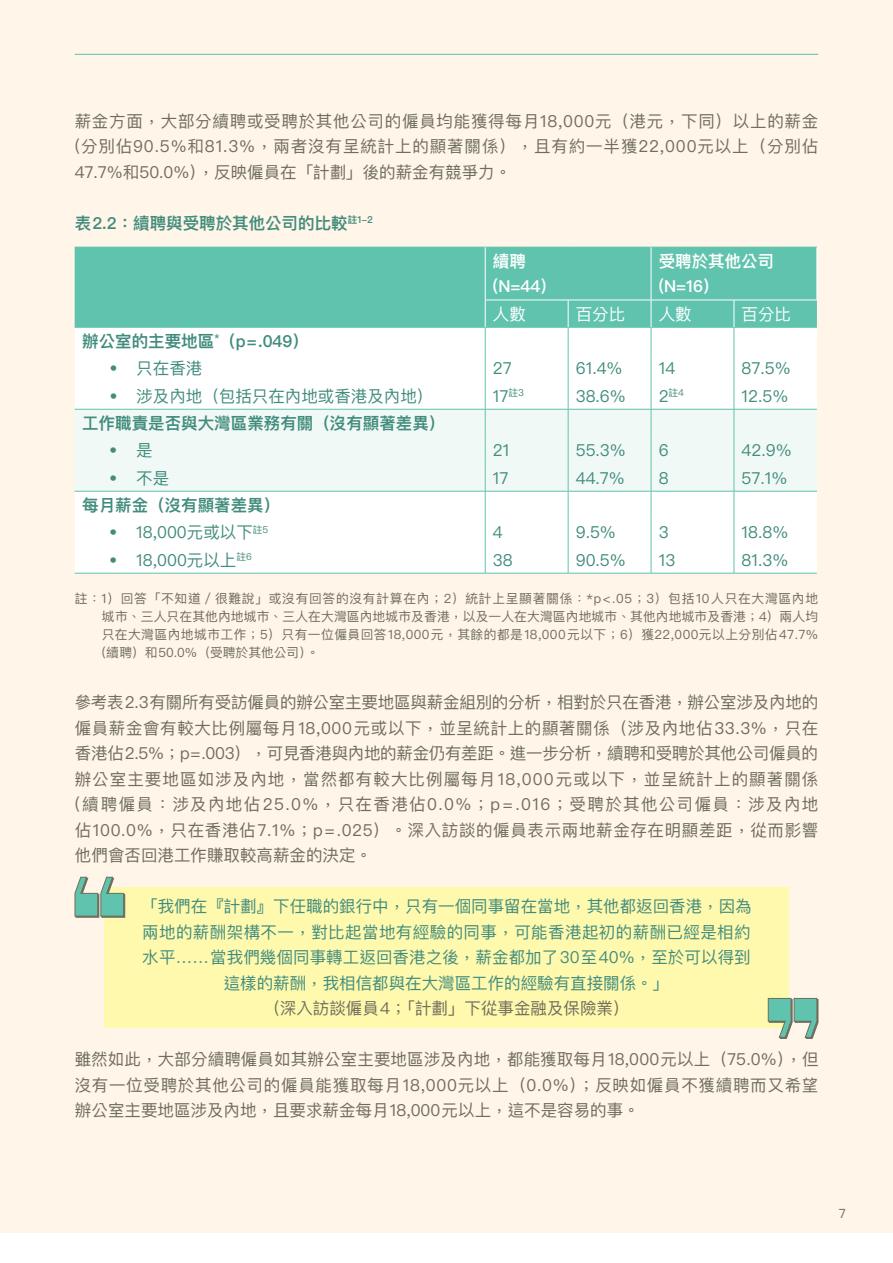
<style>
.page{position:relative;width:893px;height:1263px;background:#fff5e8}
.page>*{position:absolute;margin:0;border:0;box-sizing:border-box;transform-origin:0 0}
.t1{font:16.5px/25.5px "Ping Fang TC";color:#6e6d5e;text-align:justify}
.t2{font:16.5px/25.5px "Ping Fang TC";color:#418c7d;text-align:center}
.t3{font:600 16.5px "Ping Fang TC";color:#418c7d}
.t4{font:600 16.5px/25.5px "Ping Fang TC";color:#fff}
.t5{font:16.5px "Ping Fang TC";color:#fff}
.t6{font:12.75px/18px "Ping Fang TC";letter-spacing:.035em;color:#6e6d5e;text-align:justify}
.t7{font:9.6px "Ping Fang TC";color:#418c7d}
.s1{font-size:16.5px}
</style>
<div class="page">
<div style="left:0;top:1233px;width:893px;height:30px;background:#fff"></div>
<hr style="left:75px;top:54px;width:743px;height:1px;background:#60c3ad">
<div style="left:104px;top:888px;width:684px;height:114px;background:#fff9ae"></div>
<div style="left:104px;top:990px;width:684px;height:37px;background:#fff9ae"></div>
<div style="left:75px;top:248px;width:742px;height:79px;background:#60c3ad"></div>
<div style="left:75px;top:328px;width:742px;height:245px;background:#fff"></div>
<div style="left:75px;top:410px;width:742px;height:81px;background:#f1f9f6"></div>
<hr style="left:75px;top:327px;width:410px;height:1px;background:#60c3ad">
<hr style="left:485px;top:327px;width:83px;height:1px;background:#60c3ad">
<hr style="left:568px;top:327px;width:83px;height:1px;background:#60c3ad">
<hr style="left:651px;top:327px;width:83px;height:1px;background:#60c3ad">
<hr style="left:734px;top:327px;width:83px;height:1px;background:#60c3ad">
<hr style="left:75px;top:409px;width:410px;height:1px;background:#60c3ad">
<hr style="left:485px;top:409px;width:83px;height:1px;background:#60c3ad">
<hr style="left:568px;top:409px;width:83px;height:1px;background:#60c3ad">
<hr style="left:651px;top:409px;width:83px;height:1px;background:#60c3ad">
<hr style="left:734px;top:409px;width:83px;height:1px;background:#60c3ad">
<hr style="left:75px;top:491px;width:410px;height:1px;background:#60c3ad">
<hr style="left:485px;top:491px;width:83px;height:1px;background:#60c3ad">
<hr style="left:568px;top:491px;width:83px;height:1px;background:#60c3ad">
<hr style="left:651px;top:491px;width:83px;height:1px;background:#60c3ad">
<hr style="left:734px;top:491px;width:83px;height:1px;background:#60c3ad">
<hr style="left:75px;top:247px;width:410px;height:1px;background:#60c3ad">
<hr style="left:485px;top:247px;width:83px;height:1px;background:#60c3ad">
<hr style="left:568px;top:247px;width:83px;height:1px;background:#60c3ad">
<hr style="left:651px;top:247px;width:83px;height:1px;background:#60c3ad">
<hr style="left:734px;top:247px;width:83px;height:1px;background:#60c3ad">
<hr style="left:75px;top:573px;width:410px;height:1px;background:#60c3ad">
<hr style="left:485px;top:573px;width:83px;height:1px;background:#60c3ad">
<hr style="left:568px;top:573px;width:83px;height:1px;background:#60c3ad">
<hr style="left:651px;top:573px;width:83px;height:1px;background:#60c3ad">
<hr style="left:734px;top:573px;width:83px;height:1px;background:#60c3ad">
<hr style="left:651px;top:247px;width:1px;height:53px;background:#fff">
<svg style="left:485px;top:301px;width:1px;height:272px"></svg>
<svg style="left:568px;top:301px;width:1px;height:272px"></svg>
<hr style="left:485px;top:247px;width:1px;height:53px;background:#fff">
<hr style="left:817px;top:247px;width:1px;height:53px;background:#fff">
<hr style="left:485px;top:300px;width:83px;height:1px;background:#fff">
<hr style="left:568px;top:300px;width:83px;height:1px;background:#fff">
<hr style="left:651px;top:300px;width:83px;height:1px;background:#fff">
<hr style="left:734px;top:300px;width:83px;height:1px;background:#fff">
<svg style="left:651px;top:300px;width:1px;height:273px"></svg>
<svg style="left:734px;top:300px;width:1px;height:273px"></svg>
<svg style="left:74px;top:876px;width:51px;height:42px"></svg>
<svg style="left:768px;top:998px;width:51px;height:41px"></svg>
<p class="t1" style="left:75px;top:108px;width:745px">薪金方面，大部分續聘或受聘於其他公司的僱員均能獲得每月18,000元（港元，下同）以上的薪金(分別佔90.5%和81.3%，兩者沒有呈統計上的顯著關係），且有約一半獲22,000元以上（分別佔47.7%和50.0%），反映僱員在「計劃」後的薪金有競爭力。</p>
<p class="t3" style="left:75px;top:213px;width:300px">表2.2：續聘與受聘於其他公司的比較<sup>註1-2</sup></p>
<p class="t4" style="left:493px;top:248px;width:65px">續聘(N=44）</p>
<p class="t4" style="left:659px;top:248px;width:117px">受聘於其他公司(N=16）</p>
<p class="t5" style="left:493px;top:304px;width:34px">人數</p>
<p class="t5" style="left:576px;top:304px;width:51px">百分比</p>
<p class="t5" style="left:659px;top:304px;width:34px">人數</p>
<p class="t5" style="left:742px;top:304px;width:51px">百分比</p>
<p class="t3" style="left:82px;top:331px;width:228px">辦公室的主要地區<sup>*</sup>（p=.049）</p>
<p class="t2" style="left:109px;top:355px;width:94px">• 只在香港</p>
<p class="t2" style="left:493px;top:355px;width:20px">27</p>
<p class="t2" style="left:576px;top:355px;width:48px">61.4%</p>
<p class="t2" style="left:659px;top:355px;width:18px">14</p>
<p class="t2" style="left:742px;top:355px;width:51px">87.5%</p>
<p class="t2" style="left:109px;top:383px;width:325px">• 涉及內地（包括只在內地或香港及內地）</p>
<p class="t2" style="left:493px;top:383px;width:33px">17<sup>註3</sup></p>
<p class="t2" style="left:576px;top:383px;width:52px">38.6%</p>
<p class="t7" style="left:659px;top:387px;width:27px"><span class="s1">2</span>註4</p>
<p class="t2" style="left:742px;top:383px;width:48px">12.5%</p>
<p class="t3" style="left:82px;top:413px;width:364px">工作職責是否與大灣區業務有關（沒有顯著差異）</p>
<p class="t2" style="left:109px;top:437px;width:45px">• 是</p>
<p class="t2" style="left:493px;top:437px;width:18px">21</p>
<p class="t2" style="left:576px;top:437px;width:52px">55.3%</p>
<p class="t2" style="left:659px;top:437px;width:11px">6</p>
<p class="t2" style="left:742px;top:437px;width:52px">42.9%</p>
<p class="t2" style="left:109px;top:465px;width:61px">• 不是</p>
<p class="t2" style="left:493px;top:465px;width:17px">17</p>
<p class="t2" style="left:576px;top:465px;width:51px">44.7%</p>
<p class="t2" style="left:659px;top:465px;width:11px">8</p>
<p class="t2" style="left:742px;top:465px;width:47px">57.1%</p>
<p class="t3" style="left:82px;top:495px;width:200px">每月薪金（沒有顯著差異）</p>
<p class="t2" style="left:109px;top:519px;width:160px">• 18,000元或以下<sup>註5</sup></p>
<p class="t2" style="left:493px;top:519px;width:11px">4</p>
<p class="t2" style="left:576px;top:519px;width:42px">9.5%</p>
<p class="t2" style="left:659px;top:519px;width:11px">3</p>
<p class="t2" style="left:742px;top:519px;width:48px">18.8%</p>
<p class="t2" style="left:109px;top:547px;width:144px">• 18,000元以上<sup>註6</sup></p>
<p class="t2" style="left:493px;top:547px;width:21px">38</p>
<p class="t2" style="left:576px;top:547px;width:52px">90.5%</p>
<p class="t2" style="left:659px;top:547px;width:18px">13</p>
<p class="t2" style="left:742px;top:547px;width:48px">81.3%</p>
<p class="t6" style="left:102px;top:590px;width:718px;text-indent:-27px">註：1）回答「不知道／很難說」或沒有回答的沒有計算在內；2）統計上呈顯著關係：*p&lt;.05；3）包括10人只在大灣區內地城市、三人只在其他內地城市、三人在大灣區內地城市及香港，以及一人在大灣區內地城市、其他內地城市及香港；4）兩人均只在大灣區內地城市工作；5）只有一位僱員回答18,000元，其餘的都是18,000元以下；6）獲22,000元以上分別佔47.7% (續聘）和50.0%（受聘於其他公司）。</p>
<p class="t1" style="left:75px;top:690px;width:745px">參考表2.3有關所有受訪僱員的辦公室主要地區與薪金組別的分析，相對於只在香港，辦公室涉及內地的僱員薪金會有較大比例屬每月18,000元或以下，並呈統計上的顯著關係（涉及內地佔33.3%，只在香港佔2.5%；p=.003），可見香港與內地的薪金仍有差距。進一步分析，續聘和受聘於其他公司僱員的辦公室主要地區如涉及內地，當然都有較大比例屬每月18,000元或以下，並呈統計上的顯著關係(續聘僱員：涉及內地佔25.0%，只在香港佔0.0%；p=.016；受聘於其他公司僱員：涉及內地佔100.0%，只在香港佔7.1%；p=.025）。深入訪談的僱員表示兩地薪金存在明顯差距，從而影響他們會否回港工作賺取較高薪金的決定。</p>
<p class="t2" style="left:141px;top:893px;width:612px">「我們在『計劃』下任職的銀行中，只有一個同事留在當地，其他都返回香港，因為兩地的薪酬架構不一，對比起當地有經驗的同事，可能香港起初的薪酬已經是相約水平……當我們幾個同事轉工返回香港之後，薪金都加了30至40%，至於可以得到這樣的薪酬，我相信都與在大灣區工作的經驗有直接關係。」</p>
<p class="t1" style="left:263px;top:995px;width:368px">（深入訪談僱員4；「計劃」下從事金融及保險業）</p>
<p class="t1" style="left:75px;top:1046px;width:745px">雖然如此，大部分續聘僱員如其辦公室主要地區涉及內地，都能獲取每月18,000元以上（75.0%），但沒有一位受聘於其他公司的僱員能獲取每月18,000元以上（0.0%）；反映如僱員不獲續聘而又希望辦公室主要地區涉及內地，且要求薪金每月18,000元以上，這不是容易的事。</p>
<p class="t6" style="left:839px;top:1204px;width:8px">7</p>
</div>
